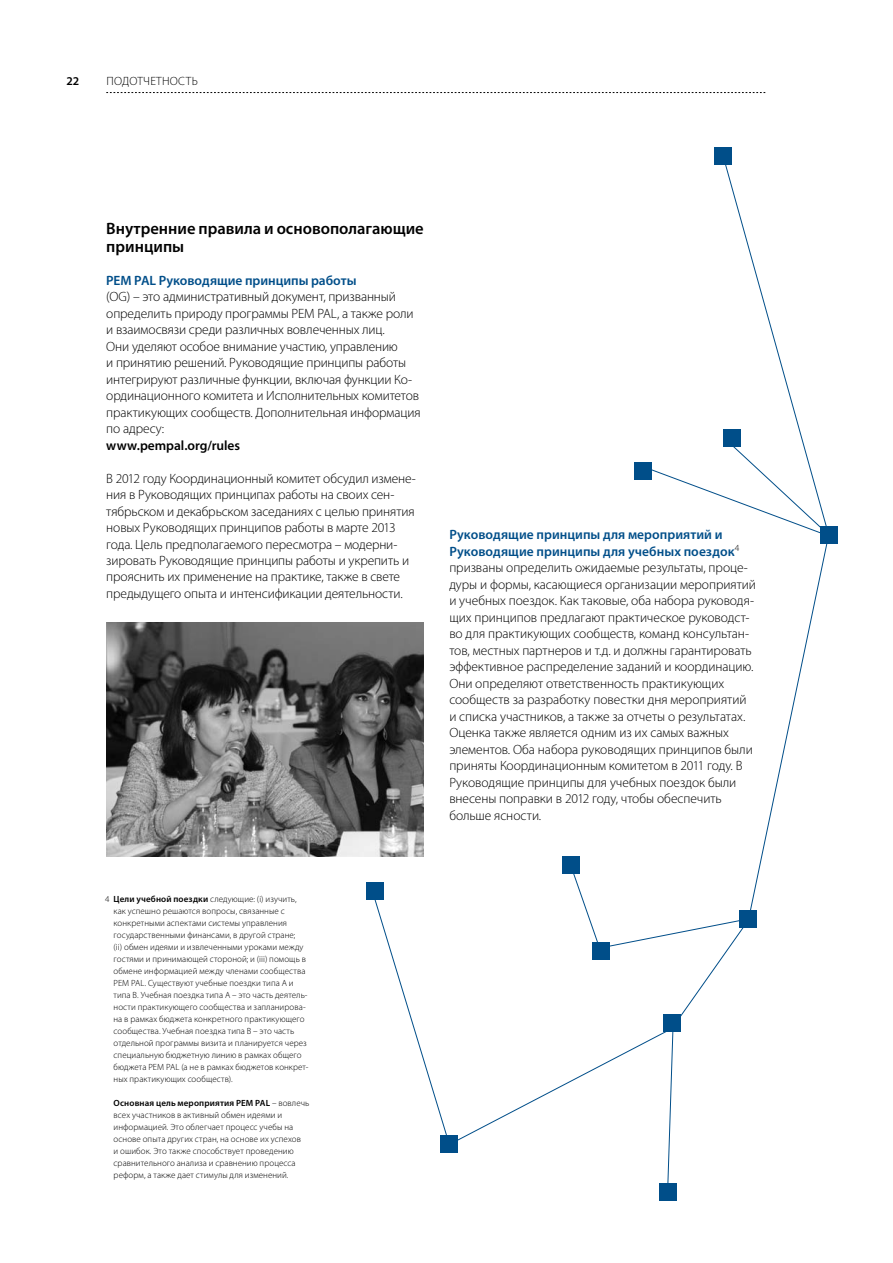
<style>
.page{position:relative;width:893px;height:1263px;background:#fff}
.page>*{position:absolute;margin:0;border:0;box-sizing:border-box;transform-origin:0 0}
.t1{font:600 16.5px/18px "Myriad Pro";color:#000}
.t2{font:300 13.5px/16.5px "Myriad Pro";letter-spacing:-.005em;color:#000}
.t3{font:600 13.5px "Myriad Pro";color:#004e89}
.t4{font:600 13.5px "Myriad Pro";letter-spacing:-.005em;color:#000}
.t5{font:300 12px "Myriad Pro";letter-spacing:.02em;color:#000}
.t6{font:600 12px "Myriad Pro";color:#000}
.t7{font:300 9px/12px "Myriad Pro";letter-spacing:.01em;color:#000}
.t8{font:600 9px "Myriad Pro";letter-spacing:.015em;color:#000}
.s1{font-weight:600;color:#004e89}
.s2{font-weight:600}
</style>
<div class="page">
<svg style="left:106px;top:92px;width:659px;height:1px"></svg>
<div style="left:820px;top:526px;width:17px;height:17px;background:#004e89"></div>
<div style="left:714px;top:147px;width:17px;height:18px;background:#004e89"></div>
<div style="left:634px;top:463px;width:17px;height:17px;background:#004e89"></div>
<svg style="left:641px;top:155px;width:186px;height:379px"></svg>
<div style="left:441px;top:1136px;width:17px;height:17px;background:#004e89"></div>
<div style="left:366px;top:883px;width:17px;height:17px;background:#004e89"></div>
<svg style="left:372px;top:543px;width:457px;height:602px"></svg>
<div style="left:563px;top:856px;width:17px;height:17px;background:#004e89"></div>
<div style="left:592px;top:943px;width:17px;height:17px;background:#004e89"></div>
<svg style="left:570px;top:866px;width:178px;height:83px"></svg>
<div style="left:659px;top:1183px;width:17px;height:17px;background:#004e89"></div>
<svg style="left:667px;top:1018px;width:7px;height:165px"></svg>
<img style="left:106px;top:622px;width:318px;height:234px">
<p class="t6" style="left:66px;top:74px;width:14px">22</p>
<p class="t5" style="left:106px;top:74px;width:93px">ПОДОТЧЕТНОСТЬ</p>
<p class="t1" style="left:106px;top:219px;width:319px">Внутренние правила и основополагающие принципы</p>
<p class="t3" style="left:106px;top:272px;width:9px">PEM</p>
<p class="t3" style="left:134px;top:272px;width:8px">PAL</p>
<p class="t3" style="left:159px;top:272px;width:199px">Руководящие принципы работы</p>
<p class="t2" style="left:106px;top:288px;width:316px">(OG) – это административный документ, призванный определить природу программы PEM PAL, а также роли и взаимосвязи среди различных вовлеченных лиц.<br>Они уделяют особое внимание участию, управлению<br>и принятию решений. Руководящие принципы работы интегрируют различные функции, включая функции Ко&shy;ординационного комитета и Исполнительных комитетов практикующих сообществ. Дополнительная информация по адресу:</p>
<p class="t4" style="left:106px;top:437px;width:135px">www.pempal.org/rules</p>
<p class="t2" style="left:106px;top:470px;width:311px">В 2012 году Координационный комитет обсудил измене&shy;ния в Руководящих принципах работы на своих сен&shy;тябрьском и декабрьском заседаниях с целью принятия новых Руководящих принципов работы в марте 2013 года. Цель предполагаемого пересмотра – модерни&shy;зировать Руководящие принципы работы и укрепить и прояснить их применение на практике, также в свете предыдущего опыта и интенсификации деятельности.</p>
<p class="t2" style="left:449px;top:526px;width:308px"><span class="s1">Руководящие принципы для мероприятий и Руководящие принципы для учебных поездок</span><sup>4 </sup>призваны определить ожидаемые результаты, проце&shy;дуры и формы, касающиеся организации мероприятий и учебных поездок. Как таковые, оба набора руководя&shy;щих принципов предлагают практическое руководст&shy;во для практикующих сообществ, команд консультан&shy;тов, местных партнеров и т.д. и должны гарантировать эффективное распределение заданий и координацию.<br>Они определяют ответственность практикующих сообществ за разработку повестки дня мероприятий и списка участников, а также за отчеты о результатах.<br>Оценка также является одним из их самых важных элементов. Оба набора руководящих принципов были приняты Координационным комитетом в 2011 году. В Руководящие принципы для учебных поездок были внесены поправки в 2012 году, чтобы обеспечить больше ясности.</p>
<p class="t7" style="left:114px;top:893px;width:196px;text-indent:-9px">4 <span class="s2">Цели учебной поездки</span> следующие: (i) изучить, как успешно решаются вопросы, связанные с конкретными аспектами системы управления государственными финансами, в другой стране;<br>(ii) обмен идеями и извлеченными уроками между гостями и принимающей стороной; и (iii) помощь в обмене информацией между членами сообщества PEM PAL. Существуют учебные поездки типа A и типа B. Учебная поездка типа A – это часть деятель&shy;ности практикующего сообщества и запланирова&shy;на в рамках бюджета конкретного практикующего сообщества. Учебная поездка типа B – это часть отдельной программы визита и планируется через специальную бюджетную линию в рамках общего бюджета PEM PAL (а не в рамках бюджетов конкрет&shy;ных практикующих сообществ).</p>
<p class="t8" style="left:114px;top:1098px;width:129px">Основная цель мероприятия PEM</p>
<p class="t8" style="left:255px;top:1098px;width:6px">PAL</p>
<p class="t7" style="left:114px;top:1097px;width:197px;text-indent:158px">– вовлечь всех участников в активный обмен идеями и информацией. Это облегчает процесс учебы на основе опыта других стран, на основе их успехов<br>и ошибок. Это также способствует проведению сравнительного анализа и сравнению процесса реформ, а также дает стимулы для изменений.</p>
</div>
